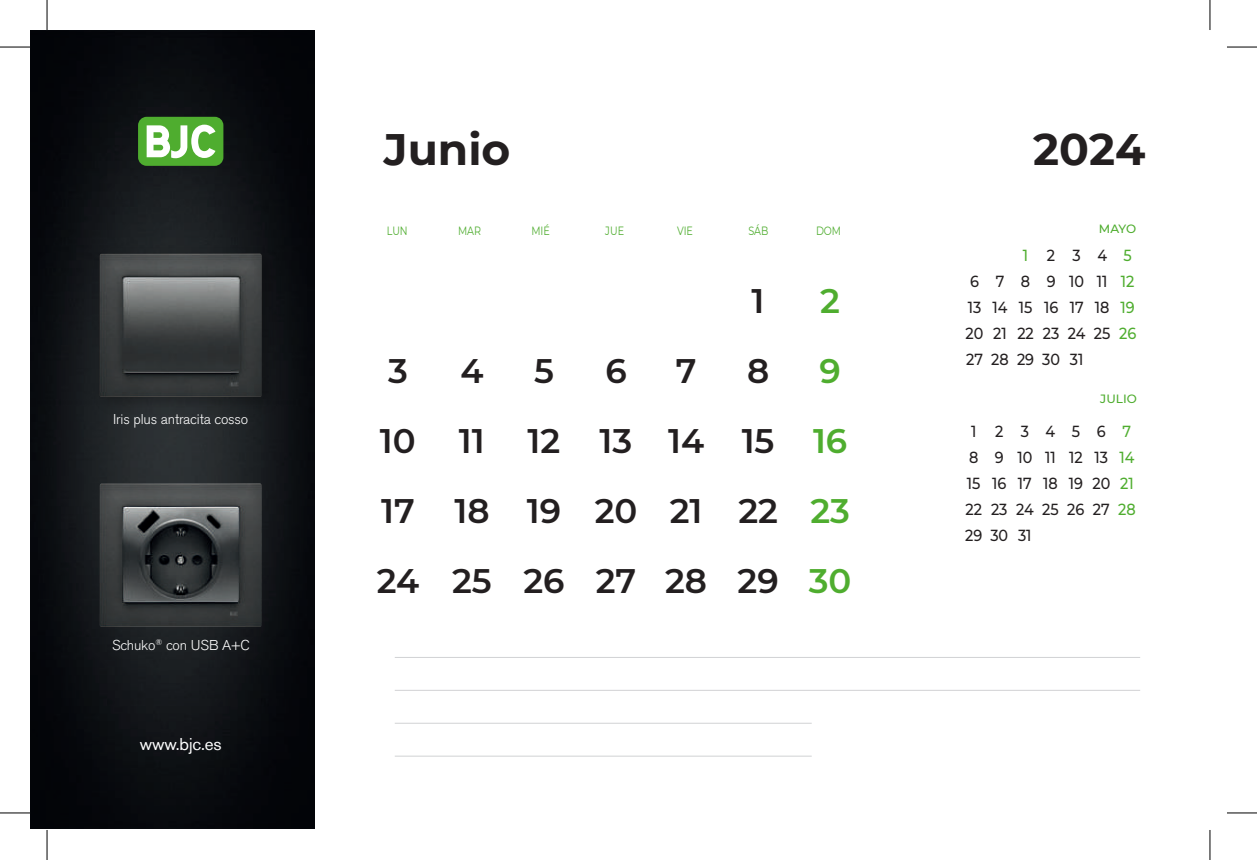
<style>
.page{position:relative;width:1257px;height:860px;background:#fff}
.page>*{position:absolute;margin:0;border:0;box-sizing:border-box;transform-origin:0 0}
.t1{font:700 44px "Montserrat";color:#231f20}
.t2{font:600 34px/70px "Montserrat";color:#231f20}
.t3{font:600 34px "Montserrat";color:#4fad2f}
.t4{font:17px "Akzidenz Grotesk BE";letter-spacing:-.01em;color:#fff}
.t5{font:500 16px/26px "Montserrat";color:#231f20;scale:.9 1}
.t6{font:300 14.2px "Akzidenz Grotesk BE";letter-spacing:-.01em;color:#fff}
.t7{font:12px "Montserrat";color:#4fad2f;scale:.8 1}
.t8{font:500 12px "Montserrat";color:#4fad2f}
.s1{color:#4fad2f}
</style>
<div class="page">
<hr style="left:395px;top:656px;width:744px;height:1px;background:#d1d2d4">
<hr style="left:395px;top:689px;width:744px;height:1px;background:#d1d2d4">
<hr style="left:395px;top:722px;width:416px;height:1px;background:#d1d2d4">
<hr style="left:395px;top:755px;width:416px;height:1px;background:#d1d2d4">
<hr style="left:1226px;top:47px;width:30px;height:1px;background:#000">
<hr style="left:1226px;top:812px;width:30px;height:1px;background:#000">
<hr style="left:1209px;top:0;width:1px;height:30px;background:#000">
<hr style="left:1209px;top:829px;width:1px;height:30px;background:#000">
<img style="left:30px;top:30px;width:284px;height:798px">
<hr style="left:47px;top:829px;width:1px;height:30px;background:#000">
<hr style="left:47px;top:0;width:1px;height:30px;background:#000">
<hr style="left:0;top:812px;width:30px;height:1px;background:#000">
<hr style="left:0;top:47px;width:30px;height:1px;background:#000">
<div style="left:138px;top:117px;width:85px;height:49px;background:#4fad2f;border-radius:9px"></div>
<svg style="left:147px;top:125px;width:68px;height:33px"></svg>
<img style="left:88px;top:242px;width:197px;height:177px">
<img style="left:100px;top:254px;width:162px;height:142px">
<img style="left:100px;top:483px;width:162px;height:143px">
<p class="t6" style="left:113px;top:411px;width:137px">Iris plus antracita cosso</p>
<p class="t6" style="left:112px;top:636px;width:139px">Schuko<sup>®</sup> con USB A+C</p>
<p class="t4" style="left:140px;top:734px;width:83px">www.bjc.es</p>
<h1 class="t1" style="left:384px;top:122px;width:128px">Junio</h1>
<p class="t7" style="left:386px;top:223px;width:28px">LUN</p>
<p class="t7" style="left:458px;top:223px;width:30px">MAR</p>
<p class="t7" style="left:531px;top:223px;width:25px">MIÉ</p>
<p class="t7" style="left:605px;top:223px;width:25px">JUE</p>
<p class="t7" style="left:677px;top:223px;width:22px">VIE</p>
<p class="t7" style="left:748px;top:223px;width:26px">SÁB</p>
<p class="t7" style="left:816px;top:223px;width:33px">DOM</p>
<h2 class="t2" style="left:751px;top:265px;width:14px">1</h2>
<h2 class="t3" style="left:820px;top:279px;width:21px">2</h2>
<h2 class="t2" style="left:388px;top:335px;width:21px">3</h2>
<h2 class="t2" style="left:460px;top:335px;width:25px">4</h2>
<h2 class="t2" style="left:534px;top:335px;width:21px">5</h2>
<h2 class="t2" style="left:605px;top:335px;width:23px">6</h2>
<h2 class="t2" style="left:675px;top:335px;width:22px">7</h2>
<h2 class="t2" style="left:747px;top:335px;width:24px">8</h2>
<h2 class="t3" style="left:819px;top:349px;width:23px">9</h2>
<h2 class="t2" style="left:377px;top:405px;width:476px;text-indent:151px">12 13 14 15 <span class="s1">16<br></span>17 18 19 20 21 22 <span class="s1">23<br></span>24 25 26 27 28 29 <span class="s1">30</span></h2>
<h2 class="t2" style="left:380px;top:405px;width:37px">10</h2>
<h2 class="t2" style="left:459px;top:405px;width:27px">11</h2>
<h1 class="t1" style="left:1033px;top:122px;width:114px">2024</h1>
<p class="t8" style="left:1098px;top:221px;width:39px">MAYO</p>
<p class="t5" style="left:965px;top:242px;width:191px;text-indent:57px"><span class="s1">1</span> 234<span class="s1">5<br></span>6 7 8 91011<span class="s1">12<br></span>13 14 15 16 17 18 <span class="s1">19<br></span>20 21 22 23 24 25 <span class="s1">26<br></span>27 28 29 30 31</p>
<p class="t8" style="left:1100px;top:391px;width:38px">JULIO</p>
<p class="t5" style="left:965px;top:418px;width:191px;text-indent:6px">1 23456<span class="s1">7<br></span>8 9 1011 1213<span class="s1">14<br></span>15 16 17 18 19 20 <span class="s1">21<br></span>22 23 24 25 26 27 <span class="s1">28<br></span>29 30 31</p>
</div>
